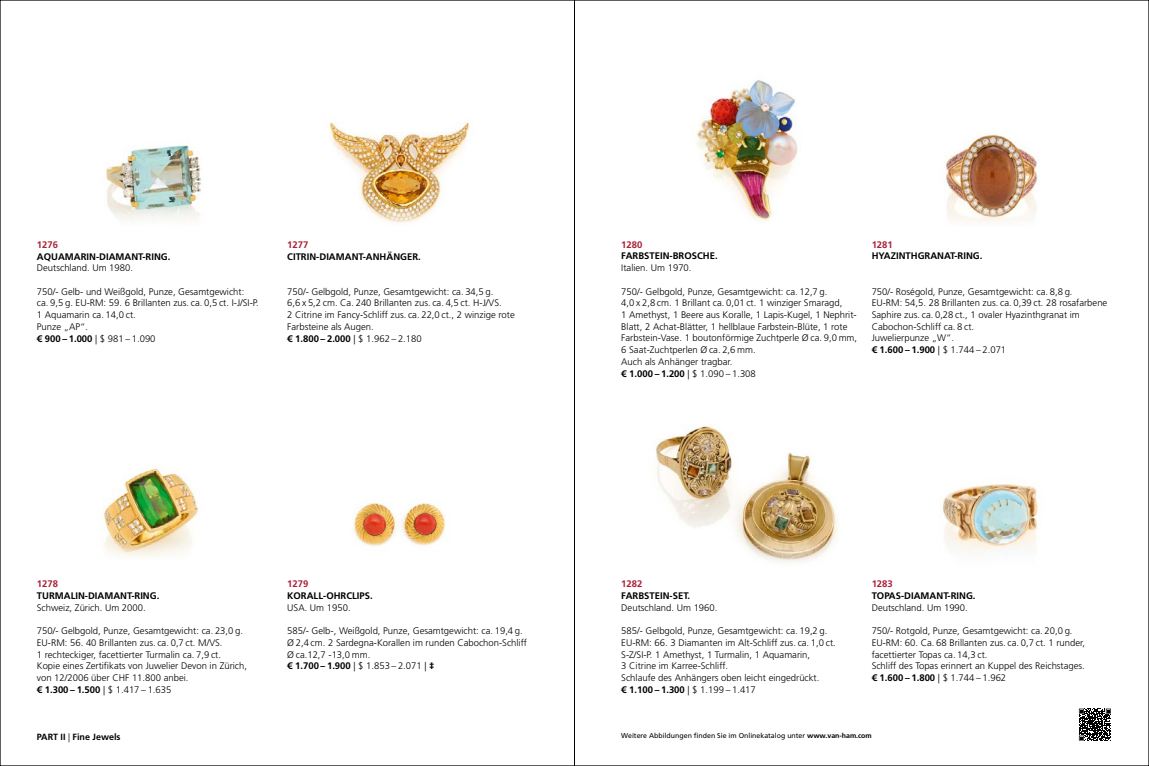
<style>
.page{position:relative;width:1149px;height:766px;background:#fff}
.page>*{position:absolute;margin:0;border:0;box-sizing:border-box;transform-origin:0 0}
.t1{font:300 9.5px/11.7px "Frutiger LT Std";color:#000}
.t2{font:700 9.5px "Frutiger LT Std";color:#000}
.t3{font:700 9.5px "Frutiger LT Std";color:#ab2037}
.t4{font:700 9px "Frutiger LT Std";color:#000}
.t5{font:7px "Frutiger LT Std";color:#000}
.s1{font-weight:700}
.s2{font-weight:300}
</style>
<div class="page">
<svg style="left:1079px;top:708px;width:32px;height:33px"></svg>
<svg style="left:1078px;top:708px;width:32px;height:32px"></svg>
<img style="left:696px;top:80px;width:102px;height:127px">
<img style="left:655px;top:426px;width:183px;height:108px">
<img style="left:945px;top:134px;width:93px;height:73px">
<img style="left:941px;top:484px;width:97px;height:50px">
<img style="left:104px;top:145px;width:97px;height:61px">
<img style="left:103px;top:468px;width:96px;height:72px">
<img style="left:330px;top:122px;width:140px;height:84px">
<img style="left:354px;top:503px;width:92px;height:37px">
<hr style="left:574px;top:0;width:1px;height:765px;background:#000">
<p class="t3" style="left:37px;top:239px;width:23px">1276</p>
<p class="t2" style="left:37px;top:250px;width:135px">AQUAMARIN-DIAMANT-RING.</p>
<p class="t1" style="left:37px;top:262px;width:98px">Deutschland. Um 1980.</p>
<p class="t1" style="left:37px;top:285px;width:223px">750/- Gelb- und Weißgold, Punze, Gesamtgewicht:<br>ca. 9,5 g. EU-RM: 59. 6 Brillanten zus. ca. 0,5 ct. I-J/SI-P.<br>1 Aquamarin ca. 14,0 ct.<br>Punze „AP“.<br><span class="s1">€ 900 – 1.000</span> | $ 981 – 1.090</p>
<p class="t3" style="left:287px;top:239px;width:23px">1277</p>
<p class="t2" style="left:287px;top:250px;width:135px">CITRIN-DIAMANT-ANHÄNGER.</p>
<p class="t1" style="left:287px;top:285px;width:229px">750/- Gelbgold, Punze, Gesamtgewicht: ca. 34,5 g.<br>6,6 x 5,2 cm. Ca. 240 Brillanten zus. ca. 4,5 ct. H-J/VS.<br>2 Citrine im Fancy-Schliff zus. ca. 22,0 ct., 2 winzige rote Farbsteine als Augen.<br><span class="s1">€ 1.800 – 2.000</span> | $ 1.962 – 2.180</p>
<p class="t3" style="left:37px;top:578px;width:23px">1278</p>
<p class="t2" style="left:37px;top:590px;width:124px">TURMALIN-DIAMANT-RING.</p>
<p class="t1" style="left:37px;top:601px;width:110px">Schweiz, Zürich. Um 2000.</p>
<p class="t1" style="left:37px;top:625px;width:212px">750/- Gelbgold, Punze, Gesamtgewicht: ca. 23,0 g.<br>EU-RM: 56. 40 Brillanten zus. ca. 0,7 ct. M/VS.<br>1 rechteckiger, facettierter Turmalin ca. 7,9 ct.<br>Kopie eines Zertifikats von Juwelier Devon in Zürich, von 12/2006 über CHF 11.800 anbei.<br><span class="s1">€ 1.300 – 1.500</span> | $ 1.417 – 1.635</p>
<p class="t3" style="left:287px;top:578px;width:23px">1279</p>
<p class="t2" style="left:287px;top:590px;width:87px">KORALL-OHRCLIPS.</p>
<p class="t1" style="left:287px;top:601px;width:65px">USA. Um 1950.</p>
<p class="t1" style="left:287px;top:625px;width:241px">585/- Gelb-, Weißgold, Punze, Gesamtgewicht: ca. 19,4 g.<br>Ø 2,4 cm. 2 Sardegna-Korallen im runden Cabochon-Schliff Ø ca.12,7 -13,0 mm.<br><span class="s1">€ 1.700 – 1.900</span> | $ 1.853 – 2.071 | <span class="s1">‡</span></p>
<p class="t3" style="left:621px;top:239px;width:23px">1280</p>
<p class="t2" style="left:621px;top:250px;width:98px">FARBSTEIN-BROSCHE.</p>
<p class="t1" style="left:621px;top:262px;width:72px">Italien. Um 1970.</p>
<p class="t1" style="left:621px;top:285px;width:237px">750/- Gelbgold, Punze, Gesamtgewicht: ca. 12,7 g.<br>4,0 x 2,8 cm. 1 Brillant ca. 0,01 ct. 1 winziger Smaragd,<br>1 Amethyst, 1 Beere aus Koralle, 1 Lapis-Kugel, 1 Nephrit-Blatt, 2 Achat-Blätter, 1 hellblaue Farbstein-Blüte, 1 rote Farbstein-Vase. 1 boutonförmige Zuchtperle Ø ca. 9,0 mm, 6 Saat-Zuchtperlen Ø ca. 2,6 mm.<br>Auch als Anhänger tragbar.<br><span class="s1">€ 1.000 – 1.200</span> | $ 1.090 – 1.308</p>
<p class="t3" style="left:871px;top:239px;width:23px">1281</p>
<p class="t2" style="left:871px;top:250px;width:112px">HYAZINTHGRANAT-RING.</p>
<p class="t1" style="left:871px;top:285px;width:237px">750/- Roségold, Punze, Gesamtgewicht: ca. 8,8 g.<br>EU-RM: 54,5. 28 Brillanten zus. ca. 0,39 ct. 28 rosafarbene Saphire zus. ca. 0,28 ct., 1 ovaler Hyazinthgranat im Cabochon-Schliff ca. 8 ct.<br>Juwelierpunze „W“.<br><span class="s1">€ 1.600 – 1.900</span> | $ 1.744 – 2.071</p>
<p class="t3" style="left:621px;top:578px;width:23px">1282</p>
<p class="t2" style="left:621px;top:590px;width:70px">FARBSTEIN-SET.</p>
<p class="t1" style="left:621px;top:601px;width:98px">Deutschland. Um 1960.</p>
<p class="t1" style="left:621px;top:625px;width:216px">585/- Gelbgold, Punze, Gesamtgewicht: ca. 19,2 g.<br>EU-RM: 66. 3 Diamanten im Alt-Schliff zus. ca. 1,0 ct.<br>S-Z/SI-P. 1 Amethyst, 1 Turmalin, 1 Aquamarin,<br>3 Citrine im Karree-Schliff.<br>Schlaufe des Anhängers oben leicht eingedrückt.<br><span class="s1">€ 1.100 – 1.300</span> | $ 1.199 – 1.417</p>
<p class="t3" style="left:871px;top:578px;width:23px">1283</p>
<p class="t2" style="left:871px;top:590px;width:105px">TOPAS-DIAMANT-RING.</p>
<p class="t1" style="left:871px;top:601px;width:98px">Deutschland. Um 1990.</p>
<p class="t1" style="left:871px;top:625px;width:215px">750/- Rotgold, Punze, Gesamtgewicht: ca. 20,0 g.<br>EU-RM: 60. Ca. 68 Brillanten zus. ca. 0,7 ct. 1 runder, facettierter Topas ca. 14,3 ct.<br>Schliff des Topas erinnert an Kuppel des Reichstages. <span class="s1">€ 1.600 – 1.800</span> | $ 1.744 – 1.962</p>
<p class="t4" style="left:37px;top:731px;width:85px">PART II <span class="s2">|</span> Fine Jewels</p>
<p class="t5" style="left:621px;top:731px;width:252px">Weitere Abbildungen finden Sie im Onlinekatalog unter <span class="s1">www.van-ham.com</span></p>
</div>
